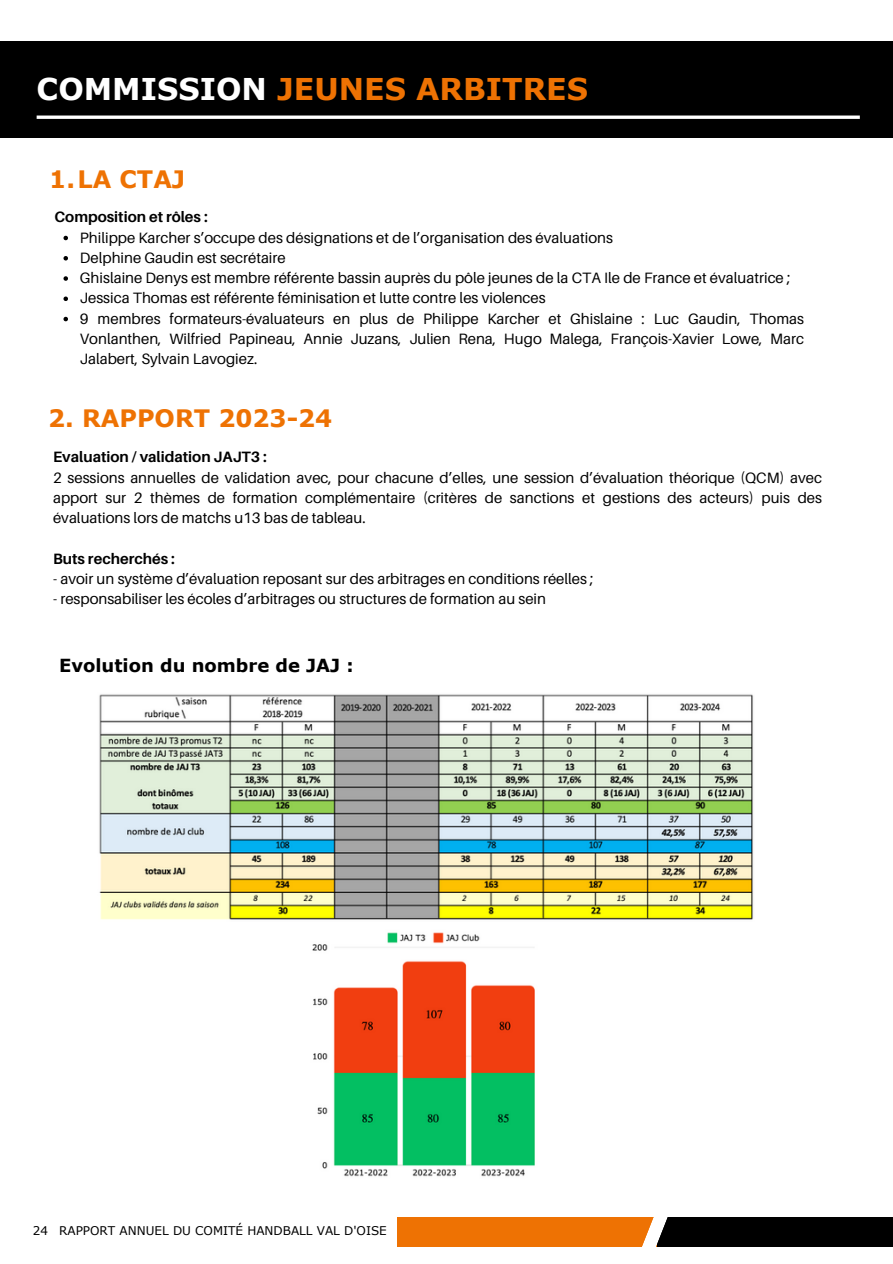
<style>
.page{position:relative;width:893px;height:1264px;background:#fff}
.page>*{position:absolute;margin:0;border:0;box-sizing:border-box;transform-origin:0 0}
.t1{font:700 30px "Verdana";color:#ee7203}
.t2{font:700 24px "Verdana";color:#ee7203}
.t3{font:700 18px "Verdana";color:#000}
.t4{font:15px/20.2px "Aileron";color:#000}
.t5{font:700 15px "Aileron";color:#000}
.t6{font:12px "Verdana";color:#000}
.s1{color:#fff}
.s2{font-weight:700}
</style>
<div class="page">
<div style="left:0;top:41px;width:892px;height:96px;background:#000"></div>
<svg style="left:37px;top:115px;width:822px;height:4px;background:#d7d7d7"></svg>
<div style="left:656px;top:1217px;width:236px;height:30px;background:#000"></div>
<div style="left:397px;top:1217px;width:259px;height:30px;background:#ee7203"></div>
<svg style="left:642px;top:1217px;width:26px;height:30px"></svg>
<img style="left:99px;top:694px;width:654px;height:226px">
<img style="left:312px;top:932px;width:223px;height:245px">
<svg style="left:63px;top:236px;width:5px;height:4px"></svg>
<svg style="left:63px;top:256px;width:5px;height:4px"></svg>
<svg style="left:63px;top:276px;width:5px;height:5px"></svg>
<svg style="left:63px;top:296px;width:5px;height:5px"></svg>
<svg style="left:63px;top:317px;width:5px;height:4px"></svg>
<h1 class="t1" style="left:37px;top:70px;width:553px"><span class="s1">COMMISSION</span> JEUNES ARBITRES</h1>
<h6 class="t2" style="left:49px;top:164px;width:137px">1.LA CTAJ</h6>
<p class="t5" style="left:54px;top:208px;width:155px">Composition et rôles :</p>
<p class="t4" style="left:80px;top:227px;width:534px">Philippe Karcher s’occupe des désignations et de l’organisation des évaluations</p>
<p class="t4" style="left:80px;top:247px;width:207px">Delphine Gaudin est secrétaire</p>
<p class="t4" style="left:80px;top:267px;width:711px">Ghislaine Denys est membre référente bassin auprès du pôle jeunes de la CTA Ile de France et évaluatrice ;</p>
<h2 class="t4" style="left:80px;top:287px;width:467px">Jessica Thomas est référente féminisation et lutte contre les violences</h2>
<h6 class="t4" style="left:80px;top:308px;width:725px;text-align:justify">9 membres formateurs-évaluateurs en plus de Philippe Karcher et Ghislaine : Luc Gaudin, Thomas Vonlanthen, Wilfried Papineau, Annie Juzans, Julien Rena, Hugo Malega, François-Xavier Lowe, Marc Jalabert, Sylvain Lavogiez.</h6>
<p class="t2" style="left:48px;top:403px;width:286px">2. RAPPORT 2023-24</p>
<p class="t4" style="left:53px;top:446px;width:770px"><span class="s2">Evaluation / validation JAJT3 :<br></span>2 sessions annuelles de validation avec, pour chacune d’elles, une session d’évaluation théorique (QCM) avec apport sur 2 thèmes de formation complémentaire (critères de sanctions et gestions des acteurs) puis des évaluations lors de matchs u13 bas de tableau.</p>
<h5 class="t5" style="left:53px;top:549px;width:123px">Buts recherchés :</h5>
<h5 class="t4" style="left:53px;top:568px;width:542px">- avoir un système d’évaluation reposant sur des arbitrages en conditions réelles ;</h5>
<h5 class="t4" style="left:53px;top:588px;width:494px">- responsabiliser les écoles d’arbitrages ou structures de formation au sein</h5>
<h4 class="t3" style="left:59px;top:653px;width:296px">Evolution du nombre de JAJ :</h4>
<p class="t6" style="left:33px;top:1222px;width:17px">24</p>
<p class="t6" style="left:59px;top:1222px;width:329px">RAPPORT ANNUEL DU COMITÉ HANDBALL VAL D'OISE</p>
</div>
